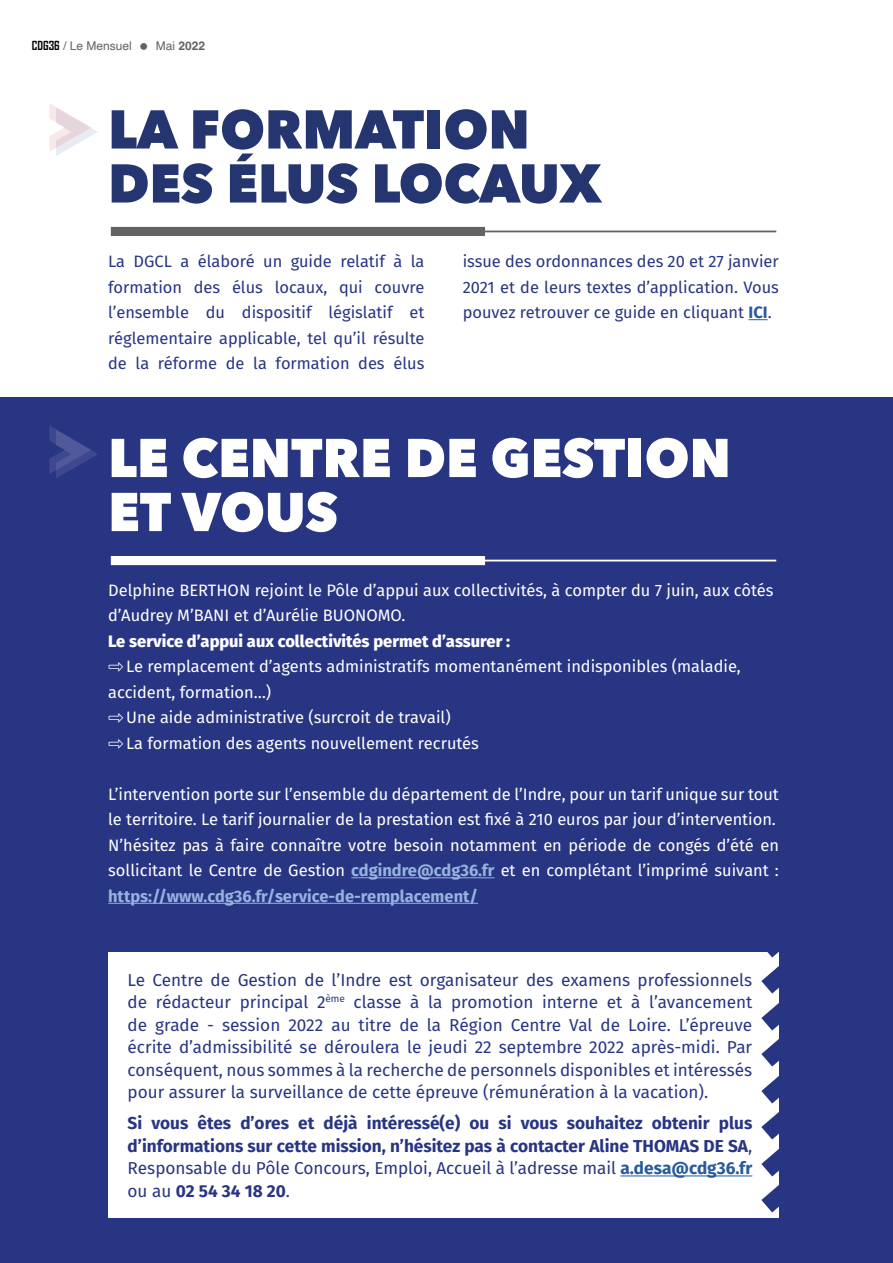
<style>
.page{position:relative;width:893px;height:1263px;background:#fff}
.page>*{position:absolute;margin:0;border:0;box-sizing:border-box;transform-origin:0 0}
.t1{font:800 54px/54px "Avenir Next";color:#253570}
.t2{font:800 54px/54px "Avenir Next";color:#fff}
.t3{font:17.25px/22.5px "Fira Sans";color:#283583;text-align:justify}
.t4{font:700 17.25px/22.5px "Fira Sans";color:#283583;text-align:justify}
.t5{font:16.5px/25.5px "Fira Sans";color:#fff}
.t6{font:16.5px/25.5px "Fira Sans";color:#283583;text-align:justify}
.t7{font:800 16.5px "Fira Sans";color:#fff}
.t8{font:12px "Helvetica";color:#646363}
.t9{font:700 12px "Helvetica";color:#646363}
.s1{font-family:"Agency FB";font-weight:700;color:#000}
.s2{font-weight:400}
.s3{font-weight:700;color:#275b9b}
.s4{font-weight:700;color:#96b2de}
.s5{color:#275b9b}
</style>
<div class="page">
<div style="left:0;top:398px;width:893px;height:865px;background:#283583"></div>
<hr style="left:245px;top:231px;width:531px;height:1px;background:#646363">
<div style="left:111px;top:227px;width:374px;height:9px;background:#646363"></div>
<hr style="left:245px;top:560px;width:531px;height:1px;background:#fff">
<div style="left:111px;top:556px;width:374px;height:9px;background:#fff"></div>
<svg style="left:748px;top:319px;width:20px;height:1px"></svg>
<hr style="left:351px;top:877px;width:143px;height:1px;background:#96b2de">
<hr style="left:108px;top:903px;width:370px;height:1px;background:#96b2de">
<svg style="left:49px;top:104px;width:49px;height:52px"></svg>
<svg style="left:50px;top:426px;width:48px;height:52px"></svg>
<div style="left:108px;top:952px;width:671px;height:266px;background:#fff"></div>
<hr style="left:620px;top:1175px;width:132px;height:1px;background:#275b9b">
<svg style="left:743px;top:952px;width:36px;height:261px"></svg>
<p class="t8" style="left:32px;top:37px;width:101px"><span class="s1">CDG36</span> / Le Mensuel</p>
<p class="t9" style="left:156px;top:38px;width:51px"><span class="s2">Mai</span> 2022</p>
<h1 class="t1" style="left:108px;top:102px;width:495px">LA FORMATION<br>DES ÉLUS LOCAUX</h1>
<p class="t6" style="left:108px;top:248px;width:318px">La DGCL a élaboré un guide relatif à la formation des élus locaux, qui couvre l’ensemble du dispositif législatif et réglementaire applicable, tel qu’il résulte de la réforme de la formation des élus</p>
<p class="t6" style="left:463px;top:248px;width:318px">issue des ordonnances des 20 et 27 janvier 2021 et de leurs textes d’application. Vous pouvez retrouver ce guide en cliquant <span class="s3">ICI</span>.</p>
<h1 class="t2" style="left:108px;top:431px;width:624px">LE CENTRE DE GESTION<br>ET VOUS</h1>
<p class="t5" style="left:108px;top:577px;width:667px">Delphine BERTHON rejoint le Pôle d’appui aux collectivités, à compter du 7 juin, aux côtés d’Audrey M’BANI et d’Aurélie BUONOMO.</p>
<p class="t7" style="left:108px;top:626px;width:403px">Le service d’appui aux collectivités permet d’assurer :</p>
<p class="t5" style="left:108px;top:653px;width:634px">⇨Le remplacement d’agents administratifs momentanément indisponibles (maladie, accident, formation…)<br>⇨Une aide administrative (surcroit de travail)<br>⇨La formation des agents nouvellement recrutés</p>
<p class="t5" style="left:108px;top:781px;width:672px">L’intervention porte sur l’ensemble du département de l’Indre, pour un tarif unique sur tout le territoire. Le tarif journalier de la prestation est fixé à 210 euros par jour d’intervention.<br>N’hésitez pas à faire connaître votre besoin notamment en période de congés d’été en sollicitant le Centre de Gestion <span class="s4">cdgindre@cdg36.fr</span> et en complétant l’imprimé suivant : <span class="s4">https://www.cdg36.fr/service-de-remplacement/</span></p>
<p class="t3" style="left:128px;top:968px;width:626px">Le Centre de Gestion de l’Indre est organisateur des examens professionnels de rédacteur principal 2<sup>ème</sup> classe à la promotion interne et à l’avancement de grade - session 2022 au titre de la Région Centre Val de Loire. L’épreuve écrite d’admissibilité se déroulera le jeudi 22 septembre 2022 après-midi. Par conséquent, nous sommes à la recherche de personnels disponibles et intéressés pour assurer la surveillance de cette épreuve (rémunération à la vacation).</p>
<p class="t4" style="left:128px;top:1111px;width:626px">Si vous êtes d’ores et déjà intéressé(e) ou si vous souhaitez obtenir plus d’informations sur cette mission, n’hésitez pas à contacter Aline THOMAS DE SA<span class="s2">, Responsable du Pôle Concours, Emploi, Accueil à l’adresse mail</span> <span class="s5">a.desa@cdg36.fr </span><span class="s2">ou au</span> 02 54 34 18 20<span class="s2">.</span></p>
</div>
